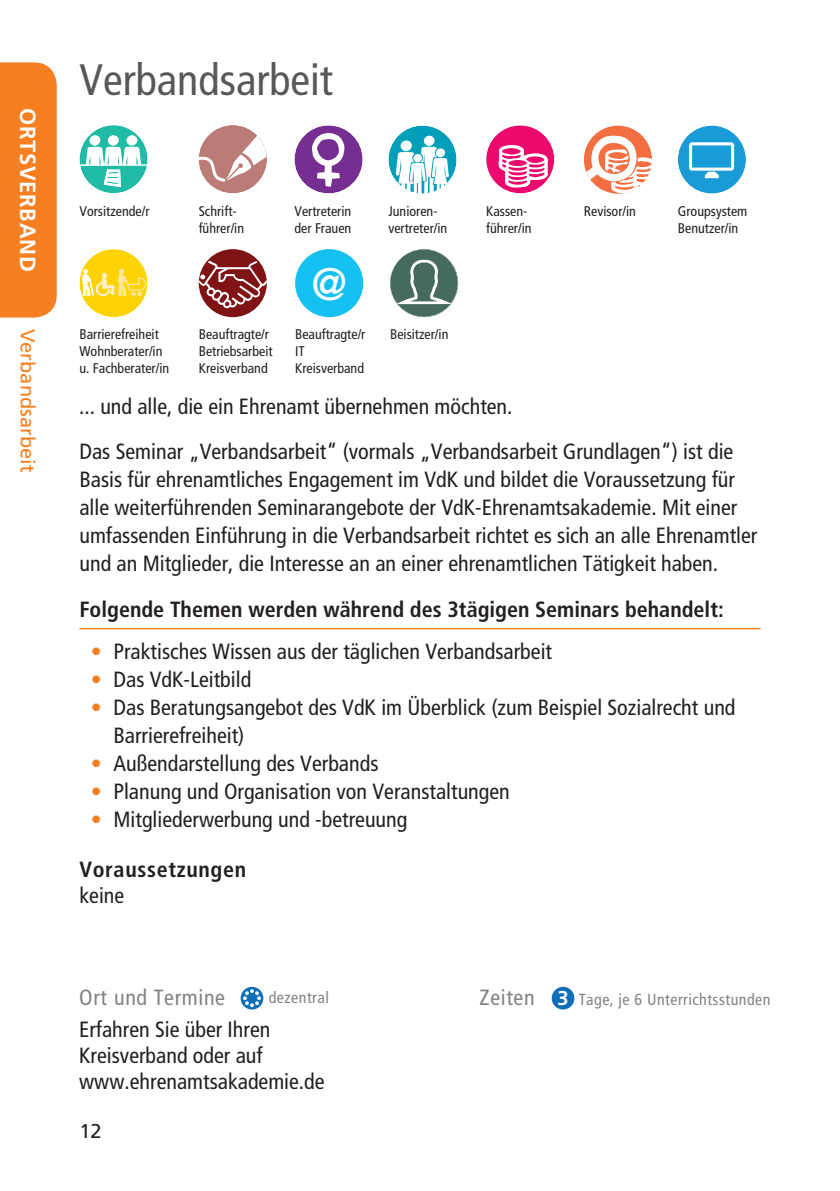
<style>
.page{position:relative;width:840px;height:1191px;background:#fff}
.page>*{position:absolute;margin:0;border:0;box-sizing:border-box;transform-origin:0 0}
.t1{font:45.6px "Frutiger LT Std";color:#fff}
.t2{font:condensed 44px "Frutiger LT Std";color:#57585a}
.t3{font:condensed 22px/28px "Frutiger LT Std";color:#231f20}
.t4{font:700 condensed 22px "Frutiger LT Std";color:#231f20}
.t5{font:condensed 22px "Frutiger LT Std";letter-spacing:.03em;color:#808285}
.t6{font:700 condensed 22px "Frutiger LT Std";letter-spacing:.03em;color:#231f20}
.t7{font:700 22px "Frutiger LT Std";letter-spacing:.03em;color:#fff}
.t8{font:20px "Frutiger LT Std";color:#f57f21}
.t9{font:20px "Frutiger LT Std";color:#231f20}
.t10{font:condensed 16px "Frutiger LT Std";letter-spacing:.03em;color:#808285}
.t11{font:condensed 14px/16.8px "Frutiger LT Std";color:#231f20}
.s1{color:#f57f21}
.s2{font-weight:700;font-stretch:normal;font-size:20px;color:#fff}
</style>
<div class="page">
<div style="left:0;top:62px;width:57px;height:255px;background:#f57f21"></div>
<div style="left:79px;top:125px;width:68px;height:68px;background:#1fbba4;border-radius:50%"></div>
<svg style="left:80px;top:135px;width:67px;height:52px"></svg>
<div style="left:486px;top:125px;width:68px;height:68px;background:#ec096d;border-radius:50%"></div>
<svg style="left:498px;top:145px;width:49px;height:42px"></svg>
<svg style="left:199px;top:125px;width:68px;height:68px"></svg>
<div style="left:294px;top:125px;width:68px;height:68px;background:#772e92;border-radius:50%"></div>
<svg style="left:311px;top:133px;width:34px;height:54px"></svg>
<svg style="left:388px;top:126px;width:68px;height:68px"></svg>
<svg style="left:583px;top:126px;width:68px;height:68px"></svg>
<div style="left:677px;top:126px;width:68px;height:68px;background:#199bd8;border-radius:50%"></div>
<svg style="left:689px;top:142px;width:44px;height:37px"></svg>
<div style="left:551px;top:986px;width:23px;height:23px;background:#0f6eb8;border-radius:50%"></div>
<svg style="left:240px;top:986px;width:23px;height:23px"></svg>
<svg style="left:243px;top:989px;width:18px;height:18px"></svg>
<div style="left:79px;top:249px;width:68px;height:68px;background:#fed304;border-radius:50%"></div>
<svg style="left:82px;top:269px;width:64px;height:27px"></svg>
<svg style="left:199px;top:249px;width:68px;height:68px"></svg>
<div style="left:295px;top:249px;width:68px;height:68px;background:#15c0f2;border-radius:50%"></div>
<svg style="left:390px;top:249px;width:67px;height:68px"></svg>
<hr style="left:79px;top:628px;width:681px;height:1px;background:#f57f21">
<p class="t7" style="left:41px;top:108px;width:165px;rotate:90deg">ORTSVERBAND</p>
<p class="t8" style="left:40px;top:329px;width:145px;rotate:90deg">Verbandsarbeit</p>
<h2 class="t2" style="left:79px;top:54px;width:255px">Verbandsarbeit</h2>
<p class="t11" style="left:199px;top:203px;width:47px">Schrift&shy;führer/in</p>
<p class="t11" style="left:294px;top:203px;width:58px">Vertreterin der Frauen</p>
<p class="t11" style="left:388px;top:203px;width:60px">Junioren&shy;vertreter/in</p>
<p class="t11" style="left:79px;top:203px;width:71px">Vorsitzende/r</p>
<p class="t11" style="left:486px;top:203px;width:47px">Kassen&shy;führer/in</p>
<h1 class="t1" style="left:311px;top:257px;width:38px">@</h1>
<p class="t11" style="left:79px;top:326px;width:91px">Barrierefreiheit<br>Wohnberater/in u. Fachberater/in</p>
<p class="t11" style="left:199px;top:326px;width:75px">Beauftragte/r<br>Betriebsarbeit<br>Kreisverband</p>
<p class="t11" style="left:295px;top:326px;width:72px">Beauftragte/r<br>IT<br>Kreisverband</p>
<p class="t11" style="left:390px;top:326px;width:60px">Beisitzer/in</p>
<p class="t3" style="left:79px;top:392px;width:434px">... und alle, die ein Ehrenamt übernehmen möchten.</p>
<p class="t11" style="left:583px;top:203px;width:54px">Revisor/in</p>
<p class="t11" style="left:677px;top:203px;width:71px">Groupsystem<br>Benutzer/in</p>
<p class="t3" style="left:79px;top:437px;width:679px">Das Seminar „Verbandsarbeit“ (vormals „Verbandsarbeit Grundlagen“) ist die Basis für ehrenamtliches Engagement im VdK und bildet die Voraussetzung für alle weiterführenden Seminarangebote der VdK-Ehrenamtsakademie. Mit einer umfassenden Einführung in die Verbandsarbeit richtet es sich an alle Ehrenamtler und an Mitglieder, die Interesse an an einer ehrenamtlichen Tätigkeit haben.</p>
<p class="t4" style="left:79px;top:596px;width:645px">Folgende Themen werden während des 3tägigen Seminars behandelt:</p>
<p class="t3" style="left:91px;top:637px;width:462px"><span class="s1">•</span> Praktisches Wissen aus der täglichen Verbandsarbeit</p>
<p class="t3" style="left:91px;top:665px;width:162px"><span class="s1">•</span> Das VdK-Leitbild</p>
<p class="t3" style="left:113px;top:693px;width:623px;text-indent:-23px"><span class="s1">•</span> Das Beratungsangebot des VdK im Überblick (zum Beispiel Sozialrecht und<br>Barrierefreiheit)</p>
<p class="t3" style="left:91px;top:749px;width:289px"><span class="s1">•</span> Außendarstellung des Verbands</p>
<p class="t3" style="left:91px;top:777px;width:420px"><span class="s1">•</span> Planung und Organisation von Veranstaltungen</p>
<p class="t3" style="left:91px;top:805px;width:318px"><span class="s1">•</span> Mitgliederwerbung und -betreuung</p>
<p class="t6" style="left:79px;top:856px;width:168px">Voraussetzungen</p>
<p class="t3" style="left:79px;top:881px;width:46px">keine</p>
<p class="t5" style="left:479px;top:984px;width:57px">Zeiten</p>
<p class="t5" style="left:79px;top:984px;width:147px">Ort und Termine</p>
<p class="t3" style="left:79px;top:1016px;width:247px;line-height:26px">Erfahren Sie über Ihren<br>Kreisverband oder auf www.ehrenamtsakademie.de</p>
<p class="t10" style="left:268px;top:988px;width:62px">dezentral</p>
<p class="t10" style="left:557px;top:989px;width:214px"><span class="s2">3</span> Tage, je 6 Unterrichtsstunden</p>
<p class="t9" style="left:79px;top:1119px;width:24px">12</p>
</div>
